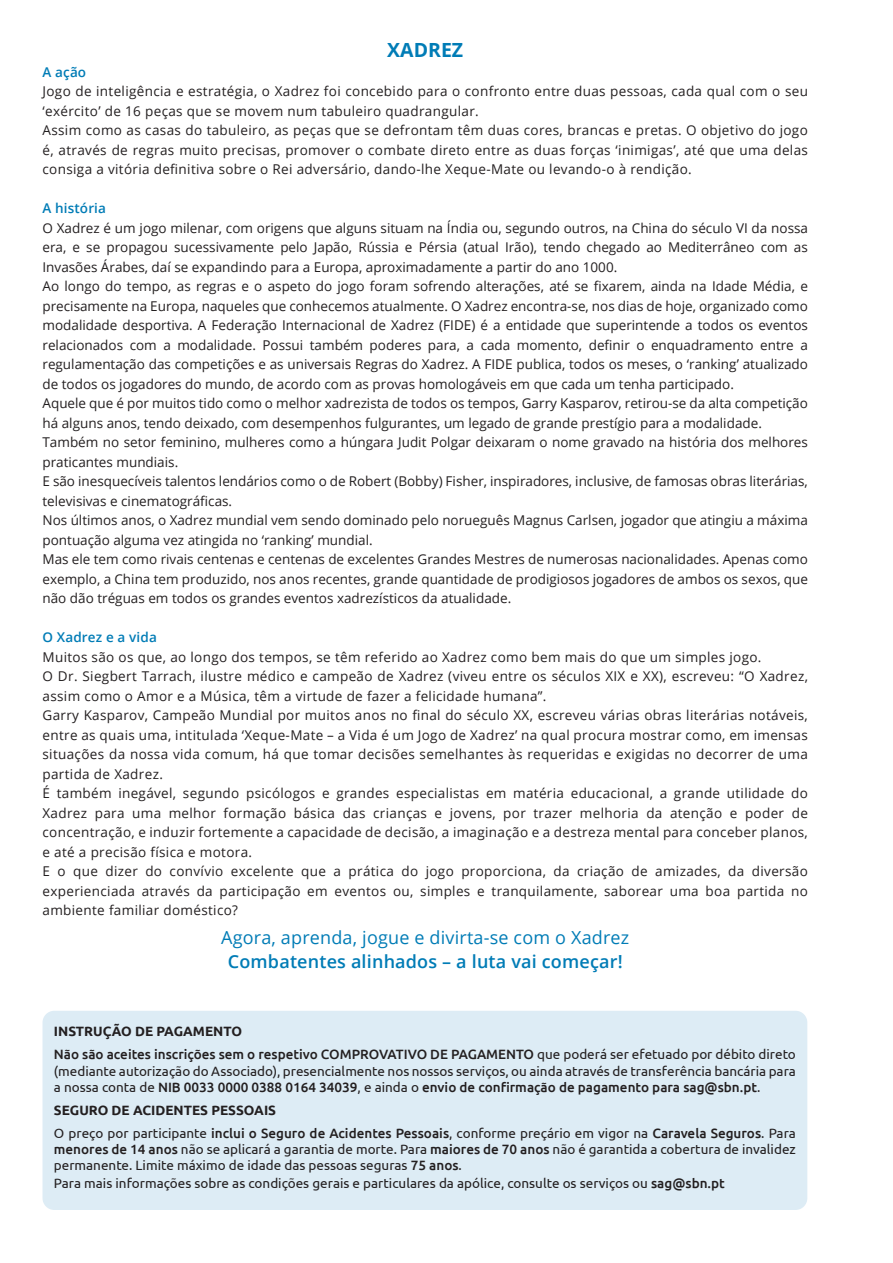
<style>
.page{position:relative;width:893px;height:1263px;background:#fff}
.page>*{position:absolute;margin:0;border:0;box-sizing:border-box;transform-origin:0 0}
.t1{font:700 19.5px "Open Sans";color:#007cb6}
.t2{font:18px "Open Sans";letter-spacing:.01em;color:#007cb6}
.t3{font:600 18px "Open Sans";letter-spacing:.01em;color:#007cb6}
.t4{font:13.5px/19.5px "Open Sans";color:#231f20}
.t5{font:13.5px/19.5px "Open Sans";letter-spacing:.025em;color:#231f20}
.t6{font:13.5px/16.2px "Ubuntu";color:#231f20}
.t7{font:500 13.5px/23.7px "Ubuntu";color:#231f20}
.t8{font:600 13.5px "Open Sans";letter-spacing:.01em;color:#007cb6}
.s1{font-weight:700}
.s2{font-weight:400}
.s3{font-weight:500}
</style>
<div class="page">
<div style="left:43px;top:1011px;width:764px;height:199px;background:#ddecf5;border-radius:12px"></div>
<h1 class="t1" style="left:387px;top:36px;width:77px">XADREZ</h1>
<p class="t8" style="left:43px;top:63px;width:45px">A ação</p>
<p class="t5" style="left:43px;top:81px;width:767px">Jogo de inteligência e estratégia, o Xadrez foi concebido para o confronto entre duas pessoas, cada qual com o seu ‘exército’ de 16 peças que se movem num tabuleiro quadrangular.<br>Assim como as casas do tabuleiro, as peças que se defrontam têm duas cores, brancas e pretas. O objetivo do jogo é, através de regras muito precisas, promover o combate direto entre as duas forças ‘inimigas’, até que uma delas consiga a vitória definitiva sobre o Rei adversário, dando-lhe Xeque-Mate ou levando-o à rendição.</p>
<p class="t8" style="left:43px;top:199px;width:65px">A história</p>
<p class="t4" style="left:43px;top:218px;width:767px">O Xadrez é um jogo milenar, com origens que alguns situam na Índia ou, segundo outros, na China do século VI da nossa era, e se propagou sucessivamente pelo Japão, Rússia e Pérsia (atual Irão), tendo chegado ao Mediterrâneo com as Invasões Árabes, daí se expandindo para a Europa, aproximadamente a partir do ano 1000.<br>Ao longo do tempo, as regras e o aspeto do jogo foram sofrendo alterações, até se fixarem, ainda na Idade Média, e precisamente na Europa, naqueles que conhecemos atualmente. O Xadrez encontra-se, nos dias de hoje, organizado como modalidade desportiva. A Federação Internacional de Xadrez (FIDE) é a entidade que superintende a todos os eventos relacionados com a modalidade. Possui também poderes para, a cada momento, definir o enquadramento entre a regulamentação das competições e as universais Regras do Xadrez. A FIDE publica, todos os meses, o ‘ranking’ atualizado de todos os jogadores do mundo, de acordo com as provas homologáveis em que cada um tenha participado.<br>Aquele que é por muitos tido como o melhor xadrezista de todos os tempos, Garry Kasparov, retirou-se da alta competição há alguns anos, tendo deixado, com desempenhos fulgurantes, um legado de grande prestígio para a modalidade.<br>Também no setor feminino, mulheres como a húngara Judit Polgar deixaram o nome gravado na história dos melhores praticantes mundiais.<br>E são inesquecíveis talentos lendários como o de Robert (Bobby) Fisher, inspiradores, inclusive, de famosas obras literárias, televisivas e cinematográficas.<br>Nos últimos anos, o Xadrez mundial vem sendo dominado pelo norueguês Magnus Carlsen, jogador que atingiu a máxima pontuação alguma vez atingida no ‘ranking’ mundial.<br>Mas ele tem como rivais centenas e centenas de excelentes Grandes Mestres de numerosas nacionalidades. Apenas como exemplo, a China tem produzido, nos anos recentes, grande quantidade de prodigiosos jogadores de ambos os sexos, que não dão tréguas em todos os grandes eventos xadrezísticos da atualidade.</p>
<p class="t8" style="left:43px;top:628px;width:116px">O Xadrez e a vida</p>
<p class="t5" style="left:43px;top:647px;width:767px">Muitos são os que, ao longo dos tempos, se têm referido ao Xadrez como bem mais do que um simples jogo.<br>O Dr. Siegbert Tarrach, ilustre médico e campeão de Xadrez (viveu entre os séculos XIX e XX), escreveu: “O Xadrez, assim como o Amor e a Música, têm a virtude de fazer a felicidade humana”.<br>Garry Kasparov, Campeão Mundial por muitos anos no final do século XX, escreveu várias obras literárias notáveis, entre as quais uma, intitulada ‘Xeque-Mate – a Vida é um Jogo de Xadrez’ na qual procura mostrar como, em imensas situações da nossa vida comum, há que tomar decisões semelhantes às requeridas e exigidas no decorrer de uma partida de Xadrez.<br>É também inegável, segundo psicólogos e grandes especialistas em matéria educacional, a grande utilidade do Xadrez para uma melhor formação básica das crianças e jovens, por trazer melhoria da atenção e poder de concentração, e induzir fortemente a capacidade de decisão, a imaginação e a destreza mental para conceber planos, e até a precisão física e motora.<br>E o que dizer do convívio excelente que a prática do jogo proporciona, da criação de amizades, da diversão experienciada através da participação em eventos ou, simples e tranquilamente, saborear uma boa partida no ambiente familiar doméstico?</p>
<h2 class="t2" style="left:221px;top:925px;width:410px">Agora, aprenda, jogue e divirta-se com o Xadrez</h2>
<h2 class="t3" style="left:228px;top:949px;width:396px">Combatentes alinhados – a luta vai começar!</h2>
<p class="t7" style="left:54px;top:1018px;width:743px"><span class="s1">INSTRUÇÃO DE PAGAMENTO<br></span>Não são aceites inscrições sem o respetivo COMPROVATIVO DE PAGAMENTO <span class="s2">que poderá ser efetuado por débito direto</span></p>
<p class="t6" style="left:54px;top:1062px;width:743px">(mediante autorização do Associado), presencialmente nos nossos serviços, ou ainda através de transferência bancária para a nossa conta de <span class="s3">NIB 0033 0000 0388 0164 34039</span>, e ainda o <span class="s3">envio de confirmação de pagamento para sag@sbn.pt</span>.</p>
<p class="t6" style="left:54px;top:1099px;width:743px;line-height:22.2px"><span class="s1">SEGURO DE ACIDENTES PESSOAIS<br></span>O preço por participante <span class="s3">inclui o Seguro de Acidentes Pessoais</span>, conforme preçário em vigor na <span class="s3">Caravela Seguros</span>. Para</p>
<p class="t6" style="left:54px;top:1140px;width:743px"><span class="s3">menores de 14 anos</span> não se aplicará a garantia de morte. Para <span class="s3">maiores de 70 anos</span> não é garantida a cobertura de invalidez permanente. Limite máximo de idade das pessoas seguras <span class="s3">75 anos</span>.</p>
<p class="t6" style="left:54px;top:1174px;width:672px">Para mais informações sobre as condições gerais e particulares da apólice, consulte os serviços ou <span class="s3">sag@sbn.pt</span></p>
</div>
